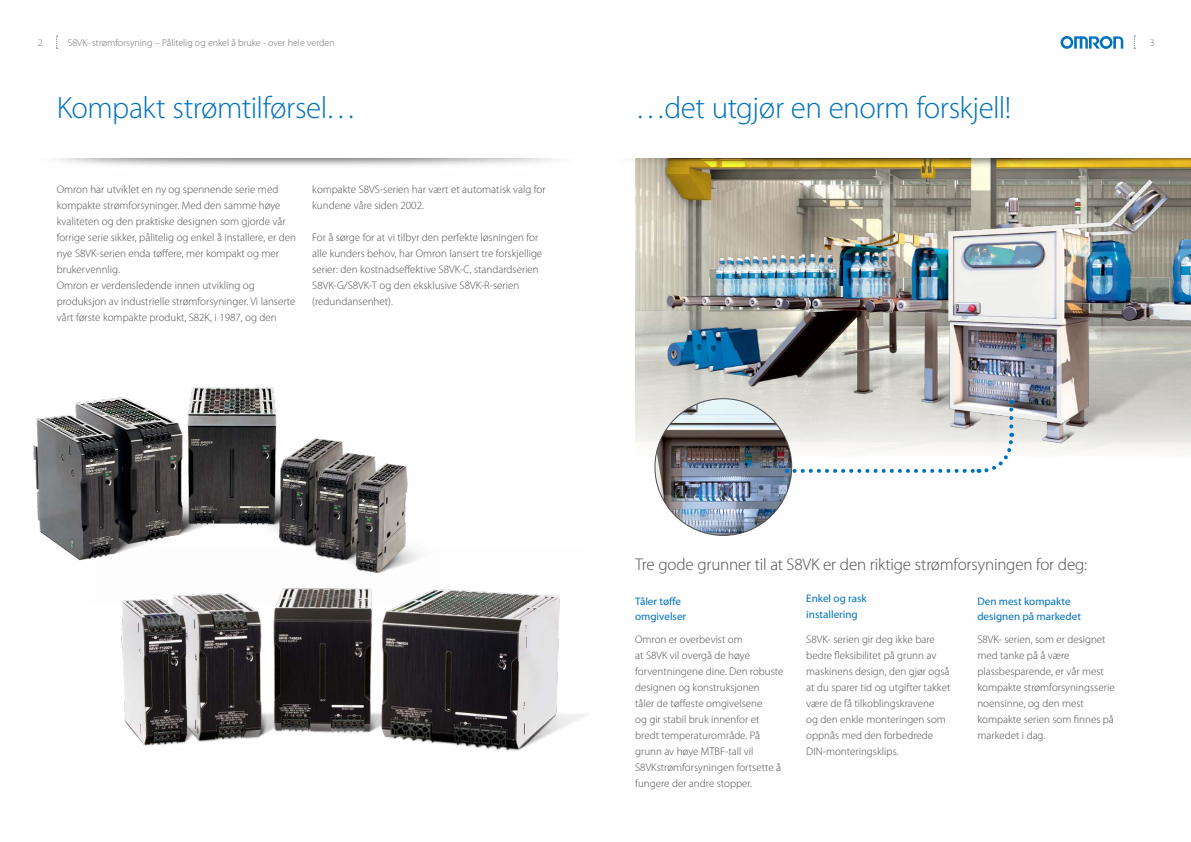
<style>
.page{position:relative;width:1191px;height:842px;background:#fff}
.page>*{position:absolute;margin:0;border:0;box-sizing:border-box;transform-origin:0 0}
.t1{font:300 31px "Myriad Pro";letter-spacing:-.015em;color:#0072bc}
.t2{font:300 17px "Myriad Pro";letter-spacing:-.01em;color:#4d4d4f}
.t3{font:300 11px/16px "Myriad Pro";color:#4d4d4f}
.t4{font:10.9px/15.9px "Myriad Pro";color:#0072bc}
.t5{font:300 10px "Myriad Pro";letter-spacing:-.005em;color:#6d6e71}
</style>
<div class="page">
<img style="left:635px;top:194px;width:13px;height:248px">
<img style="left:33px;top:387px;width:375px;height:174px">
<img style="left:95px;top:547px;width:492px;height:204px">
<img style="left:648px;top:158px;width:543px;height:378px">
<img style="left:655px;top:399px;width:136px;height:136px;border-radius:68px">
<img style="left:59px;top:159px;width:1132px;height:35px">
<svg style="left:1060px;top:36px;width:63px;height:13px"></svg>
<svg style="left:1133px;top:36px;width:2px;height:13px"></svg>
<svg style="left:794px;top:433px;width:221px;height:42px"></svg>
<svg style="left:1009px;top:400px;width:4px;height:26px"></svg>
<svg style="left:56px;top:36px;width:2px;height:13px"></svg>
<p class="t5" style="left:38px;top:37px;width:6px">2</p>
<p class="t5" style="left:68px;top:37px;width:268px">S8VK- strømforsyning – Pålitelig og enkel å bruke - over hele verden</p>
<p class="t5" style="left:1149px;top:37px;width:6px">3</p>
<h1 class="t1" style="left:57px;top:90px;width:301px">Kompakt strømtilførsel…</h1>
<h1 class="t1" style="left:635px;top:90px;width:377px">…det utgjør en enorm forskjell!</h1>
<p class="t3" style="left:57px;top:181px;width:241px">Omron har utviklet en ny og spennende serie med kompakte strømforsyninger. Med den samme høye kvaliteten og den praktiske designen som gjorde vår forrige serie sikker, pålitelig og enkel å installere, er den nye S8VK-serien enda tøffere, mer kompakt og mer brukervennlig.<br>Omron er verdensledende innen utvikling og produksjon av industrielle strømforsyninger. Vi lanserte vårt første kompakte produkt, S82K, i 1987, og den</p>
<p class="t3" style="left:312px;top:181px;width:235px">kompakte S8VS-serien har vært et automatisk valg for kundene våre siden 2002.</p>
<p class="t3" style="left:312px;top:229px;width:231px">For å sørge for at vi tilbyr den perfekte løsningen for alle kunders behov, har Omron lansert tre forskjellige serier: den kostnadseffektive S8VK-C, standardserien S8VK-G/S8VK-T og den eksklusive S8VK-R-serien (redundansenhet).</p>
<h2 class="t2" style="left:635px;top:555px;width:453px">Tre gode grunner til at S8VK er den riktige strømforsyningen for deg:</h2>
<p class="t4" style="left:635px;top:593px;width:53px">Tåler tøffe omgivelser</p>
<p class="t4" style="left:806px;top:591px;width:62px">Enkel og rask installering</p>
<p class="t4" style="left:977px;top:593px;width:105px">Den mest kompakte designen på markedet</p>
<p class="t3" style="left:635px;top:631px;width:150px">Omron er overbevist om<br>at S8VK vil overgå de høye forventningene dine. Den robuste designen og konstruksjonen<br>tåler de tøffeste omgivelsene<br>og gir stabil bruk innenfor et bredt temperaturområde. På grunn av høye MTBF-tall vil<br>S8VKstrømforsyningen fortsette å fungere der andre stopper.</p>
<p class="t3" style="left:806px;top:631px;width:146px">S8VK- serien gir deg ikke bare bedre fleksibilitet på grunn av maskinens design, den gjør også at du sparer tid og utgifter takket være de få tilkoblingskravene<br>og den enkle monteringen som oppnås med den forbedrede<br>DIN-monteringsklips.</p>
<p class="t3" style="left:977px;top:631px;width:139px">S8VK- serien, som er designet med tanke på å være plassbesparende, er vår mest kompakte strømforsyningsserie noensinne, og den mest kompakte serien som finnes på markedet i dag.</p>
</div>
